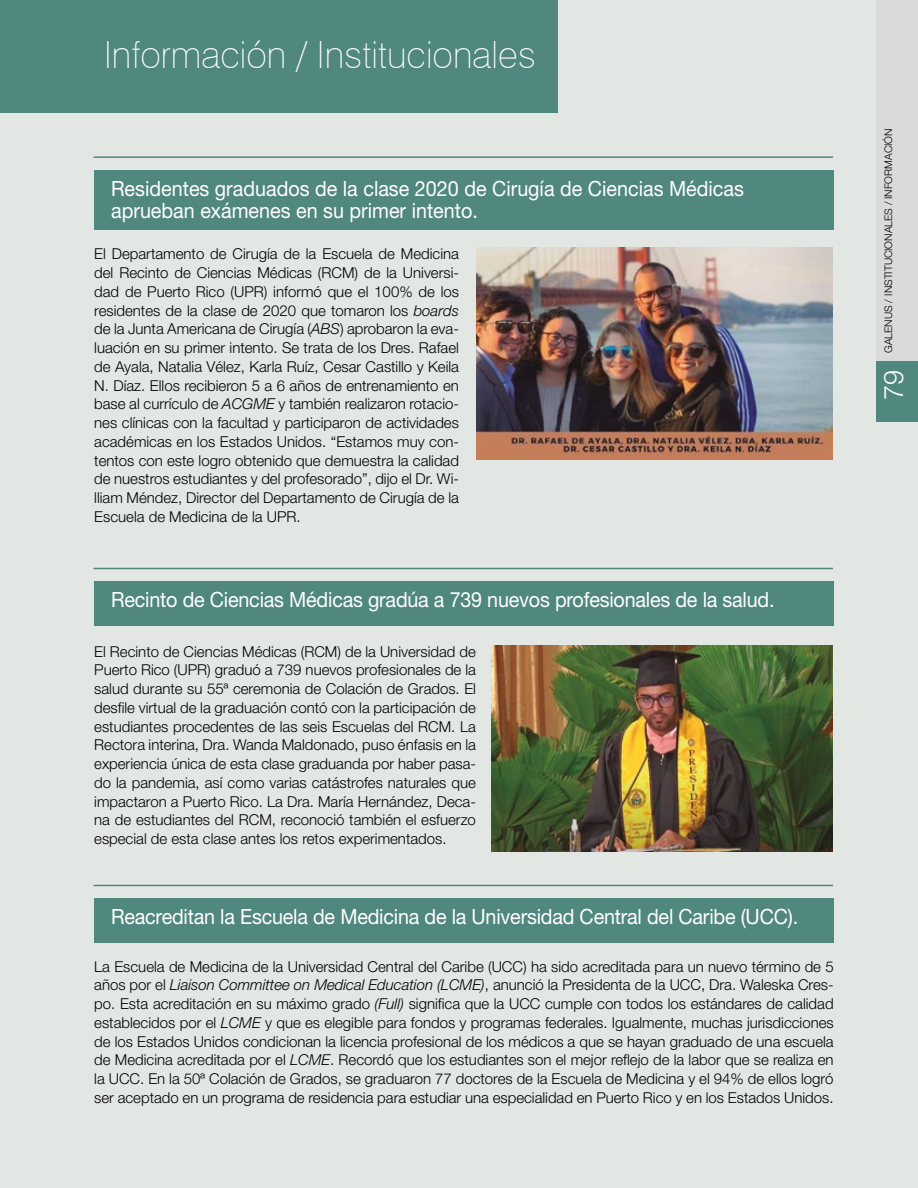
<style>
.page{position:relative;width:918px;height:1188px;background:#e2e7e3}
.page>*{position:absolute;margin:0;border:0;box-sizing:border-box;transform-origin:0 0}
.t1{font:100 37.5px "Swiss 721 BT";color:#fff}
.t2{font:300 27px "Helvetica Neue";color:#fff}
.t3{font:21px/22.5px "Helvetica Neue LT Std";letter-spacing:-.01em;color:#fff;scale:.94 1}
.t4{font:300 15px/18.8px "Helvetica Neue";color:#000;text-align:justify}
.t5{font:300 10.5px "Helvetica Neue";color:#000}
.s1{font-style:italic}
</style>
<div class="page">
<div style="left:0;top:0;width:557px;height:112px;background:#50877f"></div>
<hr style="left:94px;top:156px;width:739px;height:2px;background:#50877f">
<hr style="left:94px;top:885px;width:739px;height:1px;background:#50877f">
<hr style="left:94px;top:568px;width:739px;height:1px;background:#50877f">
<div style="left:94px;top:170px;width:740px;height:59px;background:#50877f"></div>
<div style="left:94px;top:898px;width:740px;height:45px;background:#50877f"></div>
<div style="left:94px;top:581px;width:740px;height:45px;background:#50877f"></div>
<img style="left:476px;top:248px;width:357px;height:211px">
<img style="left:491px;top:646px;width:342px;height:205px">
<div style="left:876px;top:0;width:42px;height:412px;background:#dadada"></div>
<div style="left:876px;top:361px;width:42px;height:61px;background:#50877f"></div>
<h1 class="t1" style="left:104px;top:32px;width:433px">Información / Institucionales</h1>
<h3 class="t3" style="left:111px;top:177px;width:675px">Residentes graduados de la clase 2020 de Cirugía de Ciencias Médicas aprueban exámenes en su primer intento.</h3>
<p class="t4" style="left:94px;top:244px;width:366px">El Departamento de Cirugía de la Escuela de Medicina del Recinto de Ciencias Médicas (RCM) de la Universi&shy;dad de Puerto Rico (UPR) informó que el 100% de los residentes de la clase de 2020 que tomaron los <span class="s1">boards </span>de la Junta Americana de Cirugía (<span class="s1">ABS</span>) aprobaron la eva&shy;luación en su primer intento. Se trata de los Dres. Rafael de Ayala, Natalia Vélez, Karla Ruíz, Cesar Castillo y Keila N. Díaz. Ellos recibieron 5 a 6 años de entrenamiento en base al currículo de <span class="s1">ACGME</span> y también realizaron rotacio&shy;nes clínicas con la facultad y participaron de actividades académicas en los Estados Unidos. “Estamos muy con&shy;tentos con este logro obtenido que demuestra la calidad de nuestros estudiantes y del profesorado”, dijo el Dr. Wi&shy;lliam Méndez, Director del Departamento de Cirugía de la Escuela de Medicina de la UPR.</p>
<h3 class="t3" style="left:111px;top:588px;width:707px">Recinto de Ciencias Médicas gradúa a 739 nuevos profesionales de la salud.</h3>
<p class="t4" style="left:94px;top:641px;width:383px">El Recinto de Ciencias Médicas (RCM) de la Universidad de Puerto Rico (UPR) graduó a 739 nuevos profesionales de la salud durante su 55ª ceremonia de Colación de Grados. El desfile virtual de la graduación contó con la participación de estudiantes procedentes de las seis Escuelas del RCM. La Rectora interina, Dra. Wanda Maldonado, puso énfasis en la experiencia única de esta clase graduanda por haber pasa&shy;do la pandemia, así como varias catástrofes naturales que impactaron a Puerto Rico. La Dra. María Hernández, Deca&shy;na de estudiantes del RCM, reconoció también el esfuerzo especial de esta clase antes los retos experimentados.</p>
<h3 class="t3" style="left:111px;top:905px;width:732px">Reacreditan la Escuela de Medicina de la Universidad Central del Caribe (UCC).</h3>
<p class="t4" style="left:94px;top:957px;width:741px">La Escuela de Medicina de la Universidad Central del Caribe (UCC) ha sido acreditada para un nuevo término de 5 años por el <span class="s1">Liaison Committee on Medical Education (LCME)</span>, anunció la Presidenta de la UCC, Dra. Waleska Cres&shy;po. Esta acreditación en su máximo grado <span class="s1">(Full)</span> significa que la UCC cumple con todos los estándares de calidad establecidos por el <span class="s1">LCME</span> y que es elegible para fondos y programas federales. Igualmente, muchas jurisdicciones de los Estados Unidos condicionan la licencia profesional de los médicos a que se hayan graduado de una escuela de Medicina acreditada por el <span class="s1">LCME</span>. Recordó que los estudiantes son el mejor reflejo de la labor que se realiza en la UCC. En la 50ª Colación de Grados, se graduaron 77 doctores de la Escuela de Medicina y el 94% de ellos logró ser aceptado en un programa de residencia para estudiar una especialidad en Puerto Rico y en los Estados Unidos.</p>
<p class="t5" style="left:882px;top:353px;width:226px;rotate:-90deg">GALENUS / INSTITUCIONALES / INFORMACIÓN</p>
<h2 class="t2" style="left:877px;top:400px;width:32px;rotate:-90deg">79</h2>
</div>
